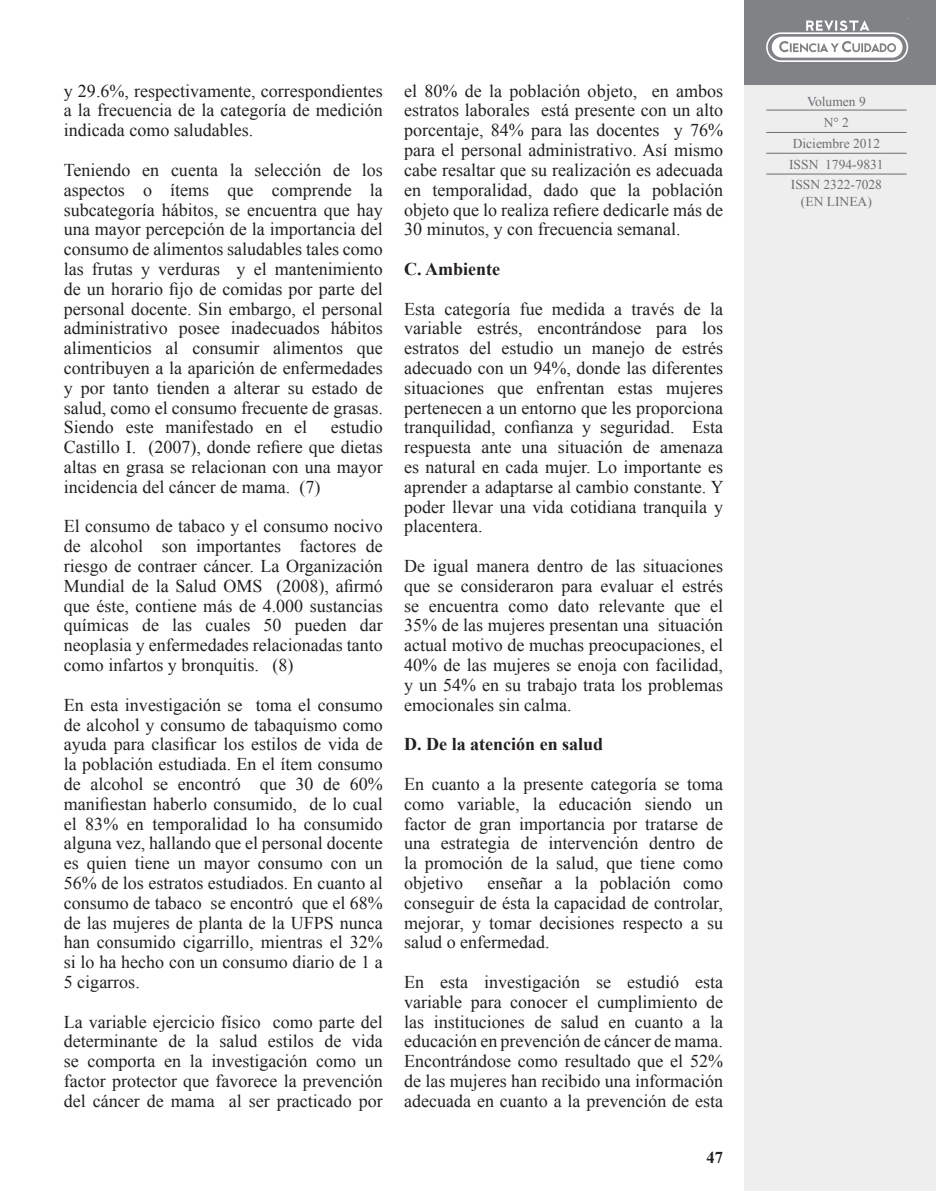
<style>
.page{position:relative;width:936px;height:1191px;background:#fff}
.page>*{position:absolute;margin:0;border:0;box-sizing:border-box;transform-origin:0 0}
.t1{font:18px/19.8px "Times New Roman";color:#231f20;text-align:justify}
.t2{font:700 18px "Times New Roman";color:#231f20}
.t3{font:700 16.5px "Times New Roman";color:#231f20}
.t4{font:13.5px/20.7px "Times New Roman";color:#6c6d70;text-align:center}
</style>
<div class="page">
<div style="left:744px;top:0;width:191px;height:1191px;background:#eeeeef"></div>
<div style="left:744px;top:0;width:191px;height:84px;background:#808285"></div>
<div style="left:771px;top:37px;width:131px;height:21px;background:#fff;border-radius:10px"></div>
<div style="left:766px;top:32px;width:142px;height:30px;border:2px solid #fff;border-radius:14px"></div>
<svg style="left:806px;top:20px;width:63px;height:11px"></svg>
<svg style="left:779px;top:41px;width:117px;height:11px"></svg>
<hr style="left:766px;top:110px;width:140px;height:1px;background:#6c6d70">
<hr style="left:766px;top:132px;width:140px;height:1px;background:#6c6d70">
<hr style="left:766px;top:153px;width:140px;height:1px;background:#6c6d70">
<hr style="left:766px;top:174px;width:140px;height:1px;background:#6c6d70">
<p class="t1" style="left:64px;top:80px;width:320px">y 29.6%, respectivamente, correspondientes a la frecuencia de la categoría de medición indicada como saludables.</p>
<p class="t1" style="left:64px;top:160px;width:320px">Teniendo en cuenta la selección de los aspectos o ítems que comprende la subcategoría hábitos, se encuentra que hay una mayor percepción de la importancia del consumo de alimentos saludables tales como las frutas y verduras y el mantenimiento de un horario fijo de comidas por parte del personal docente. Sin embargo, el personal administrativo posee inadecuados hábitos alimenticios al consumir alimentos que contribuyen a la aparición de enfermedades y por tanto tienden a alterar su estado de salud, como el consumo frecuente de grasas.<br>Siendo este manifestado en el</p>
<p class="t1" style="left:64px;top:417px;width:320px;text-indent:267px">estudio Castillo I. (2007), donde refiere que dietas altas en grasa se relacionan con una mayor incidencia del cáncer de mama. (7)</p>
<p class="t1" style="left:64px;top:516px;width:320px">El consumo de tabaco y el consumo nocivo de alcohol son importantes factores de riesgo de contraer cáncer. La Organización Mundial de la Salud OMS (2008), afirmó que éste, contiene más de 4.000 sustancias químicas de las cuales 50 pueden dar neoplasia y enfermedades relacionadas tanto como infartos y bronquitis. (8)</p>
<p class="t1" style="left:64px;top:694px;width:320px">En esta investigación se toma el consumo de alcohol y consumo de tabaquismo como ayuda para clasificar los estilos de vida de la población estudiada. En el ítem consumo de alcohol se encontró que 30 de 60% manifiestan haberlo consumido, de lo cual el 83% en temporalidad lo ha consumido alguna vez, hallando que el personal docente es quien tiene un mayor consumo con un 56% de los estratos estudiados. En cuanto al consumo de tabaco se encontró que el 68% de las mujeres de planta de la UFPS nunca han consumido cigarrillo, mientras el 32% si lo ha hecho con un consumo diario de 1 a 5 cigarros.</p>
<p class="t1" style="left:64px;top:1011px;width:320px">La variable ejercicio físico como parte del determinante de la salud estilos de vida se comporta en la investigación como un factor protector que favorece la prevención del cáncer de mama al ser practicado por</p>
<p class="t1" style="left:404px;top:80px;width:320px">el 80% de la población objeto, en ambos estratos laborales está presente con un alto porcentaje, 84% para las docentes y 76% para el personal administrativo. Así mismo cabe resaltar que su realización es adecuada en temporalidad, dado que la población objeto que lo realiza refiere dedicarle más de 30 minutos, y con frecuencia semanal.</p>
<p class="t2" style="left:404px;top:256px;width:97px">C. Ambiente</p>
<p class="t1" style="left:404px;top:298px;width:321px">Esta categoría fue medida a través de la variable estrés, encontrándose para los estratos del estudio un manejo de estrés adecuado con un 94%, donde las diferentes situaciones que enfrentan estas mujeres pertenecen a un entorno que les proporciona tranquilidad, confianza y seguridad. Esta respuesta ante una situación de amenaza es natural en cada mujer. Lo importante es aprender a adaptarse al cambio constante. Y poder llevar una vida cotidiana tranquila y placentera.</p>
<p class="t1" style="left:404px;top:556px;width:320px">De igual manera dentro de las situaciones que se consideraron para evaluar el estrés se encuentra como dato relevante que el 35% de las mujeres presentan una situación actual motivo de muchas preocupaciones, el 40% de las mujeres se enoja con facilidad, y un 54% en su trabajo trata los problemas emocionales sin calma.</p>
<p class="t2" style="left:404px;top:732px;width:201px">D. De la atención en salud</p>
<p class="t1" style="left:404px;top:773px;width:320px">En cuanto a la presente categoría se toma como variable, la educación siendo un factor de gran importancia por tratarse de una estrategia de intervención dentro de la promoción de la salud, que tiene como objetivo</p>
<p class="t1" style="left:404px;top:872px;width:320px;text-indent:83px">enseñar a la población como conseguir de ésta la capacidad de controlar, mejorar, y tomar decisiones respecto a su salud o enfermedad.</p>
<p class="t1" style="left:404px;top:971px;width:320px">En esta investigación se estudió esta variable para conocer el cumplimiento de las instituciones de salud en cuanto a la educación en prevención de cáncer de mama.<br>Encontrándose como resultado que el 52% de las mujeres han recibido una información adecuada en cuanto a la prevención de esta</p>
<p class="t3" style="left:706px;top:1146px;width:18px">47</p>
<p class="t4" style="left:789px;top:91px;width:96px">Volumen 9<br>N° 2<br>Diciembre 2012<br>ISSN 1794-9831<br>ISSN 2322-7028</p>
<p class="t4" style="left:801px;top:191px;width:72px">(EN LINEA)</p>
</div>
